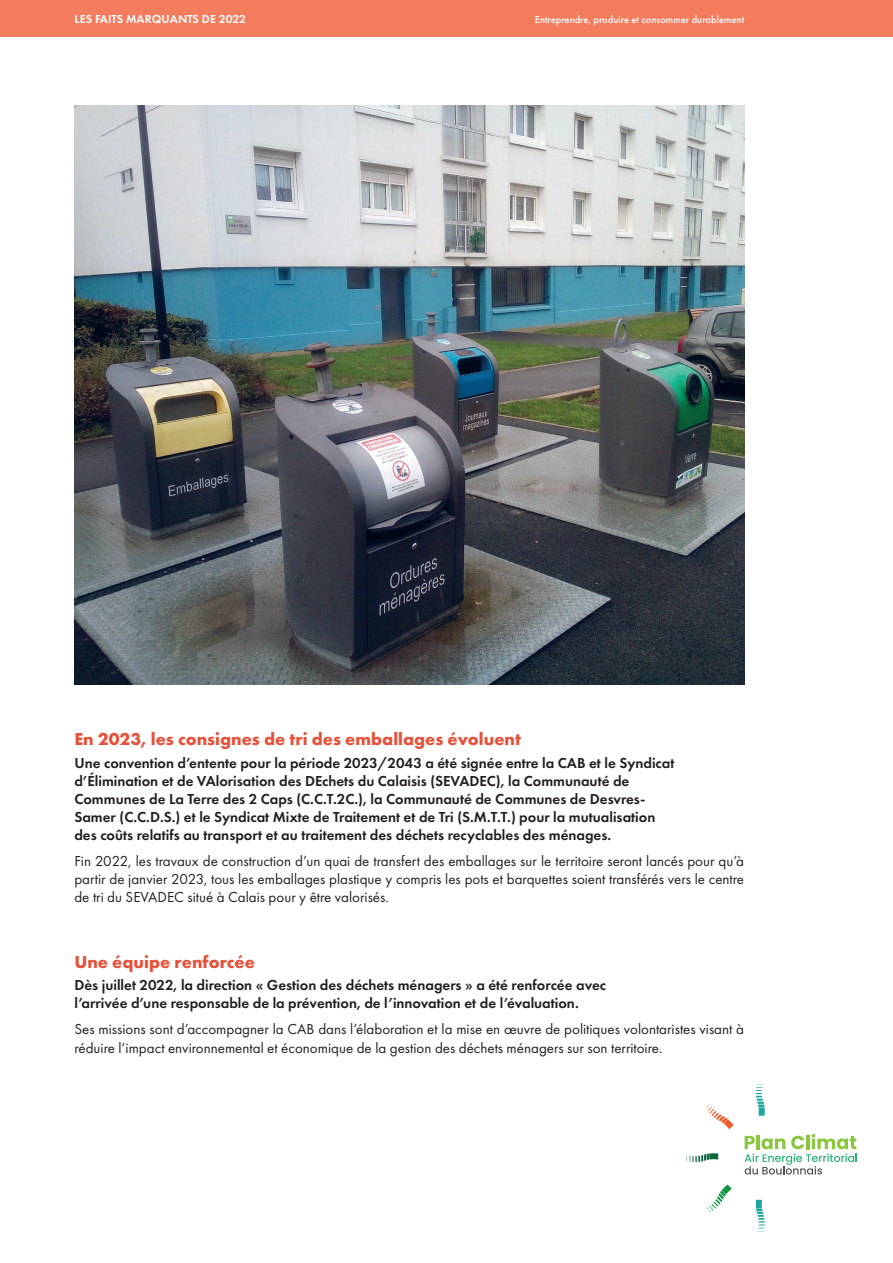
<style>
.page{position:relative;width:893px;height:1263px;background:#fff}
.page>*{position:absolute;margin:0;border:0;box-sizing:border-box;transform-origin:0 0}
.t1{font:700 18px "Futura PT";color:#e5523b}
.t2{font:600 15px/18px "Futura PT";color:#231f20}
.t3{font:15px/18px "Futura PT";color:#231f20;text-align:justify}
.t4{font:600 12px "Futura PT";letter-spacing:.01em;color:#fff}
.t5{font:500 10.5px "Futura PT";color:#fff}
</style>
<div class="page">
<img style="left:74px;top:105px;width:670px;height:580px">
<svg style="left:756px;top:1084px;width:9px;height:32px"></svg>
<svg style="left:756px;top:1199px;width:9px;height:33px"></svg>
<svg style="left:706px;top:1104px;width:28px;height:25px"></svg>
<svg style="left:687px;top:1153px;width:31px;height:9px"></svg>
<svg style="left:706px;top:1184px;width:26px;height:28px"></svg>
<svg style="left:745px;top:1134px;width:112px;height:40px"></svg>
<div style="left:0;top:0;width:893px;height:36px;background:#f37c5d"></div>
<p class="t4" style="left:74px;top:11px;width:173px">LES FAITS MARQUANTS DE 2022</p>
<p class="t5" style="left:535px;top:13px;width:211px">Entreprendre, produire et consommer durablement</p>
<p class="t1" style="left:74px;top:728px;width:448px">En 2023, les consignes de tri des emballages évoluent</p>
<p class="t2" style="left:74px;top:753px;width:601px">Une convention d’entente pour la période 2023/2043 a été signée entre la CAB et le Syndicat d’Élimination et de VAlorisation des DEchets du Calaisis (SEVADEC), la Communauté de Communes de La Terre des 2 Caps (C.C.T.2C.), la Communauté de Communes de Desvres-Samer (C.C.D.S.) et le Syndicat Mixte de Traitement et de Tri (S.M.T.T.) pour la mutualisation des coûts relatifs au transport et au traitement des déchets recyclables des ménages.</p>
<p class="t3" style="left:74px;top:852px;width:671px">Fin 2022, les travaux de construction d’un quai de transfert des emballages sur le territoire seront lancés pour qu’à partir de janvier 2023, tous les emballages plastique y compris les pots et barquettes soient transférés vers le centre de tri du SEVADEC situé à Calais pour y être valorisés.</p>
<p class="t1" style="left:74px;top:950px;width:182px">Une équipe renforcée</p>
<p class="t2" style="left:74px;top:976px;width:533px">Dès juillet 2022, la direction « Gestion des déchets ménagers » a été renforcée avec l’arrivée d’une responsable de la prévention, de l’innovation et de l’évaluation.</p>
<p class="t3" style="left:74px;top:1020px;width:671px">Ses missions sont d’accompagner la CAB dans l’élaboration et la mise en œuvre de politiques volontaristes visant à réduire l’impact environnemental et économique de la gestion des déchets ménagers sur son territoire.</p>
</div>
